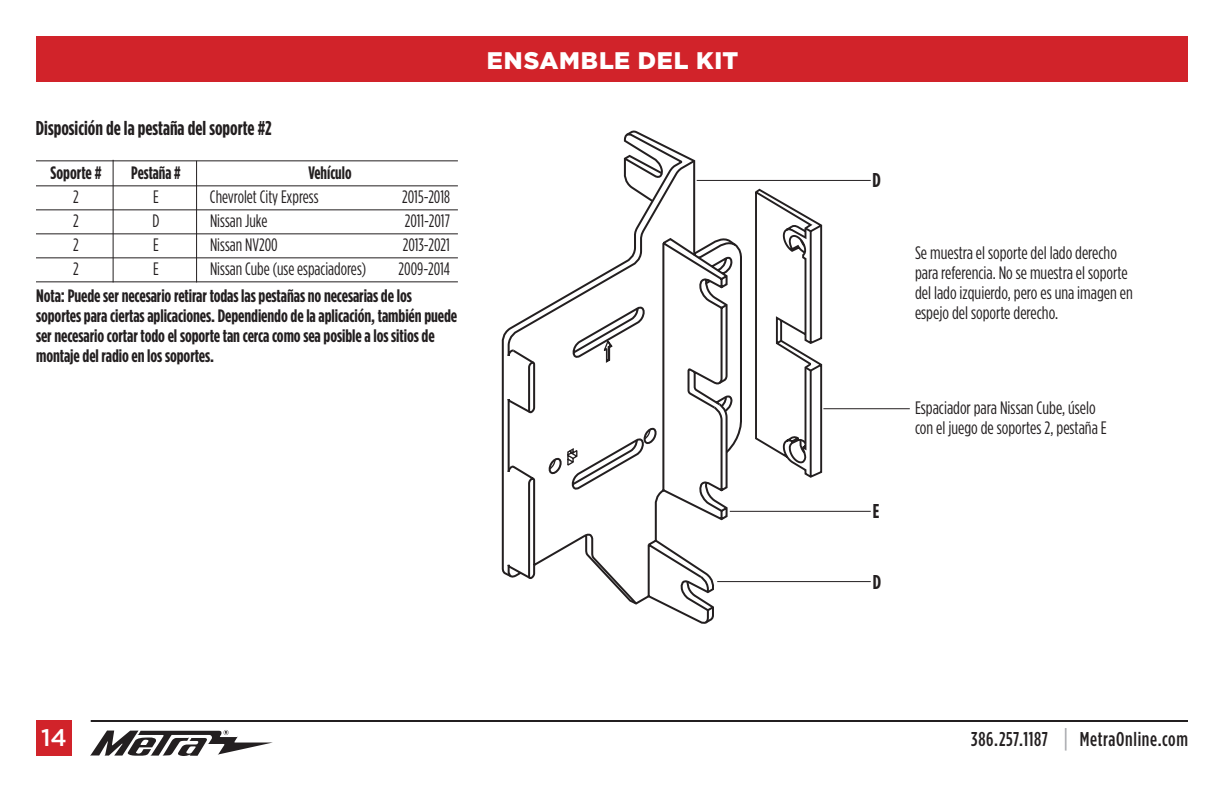
<style>
.page{position:relative;width:1224px;height:792px;background:#fff}
.page>*{position:absolute;margin:0;border:0;box-sizing:border-box;transform-origin:0 0}
.t1{font:900 24px "Gotham";letter-spacing:.03em;color:#fff}
.t2{font:500 24px "Gotham";color:#fff}
.t3{font:700 20px "Gotham Condensed";color:#231f20}
.t4{font:500 20px "Gotham Condensed";letter-spacing:.03em;color:#231f20}
.t5{font:700 18px/20px "Gotham Condensed";letter-spacing:-.005em;color:#231f20}
.t6{font:18px/20px "Gotham Condensed";color:#231f20}
.t7{font:18px "Gotham Condensed";color:#231f20;scale:.96 1}
.t8{font:700 18px "Gotham Condensed";letter-spacing:-.005em;color:#231f20;scale:.96 1}
.s1{font-size:26px;color:#a8a9ad}
</style>
<div class="page">
<div style="left:36px;top:36px;width:1152px;height:45px;background:#d1232a"></div>
<svg style="left:90px;top:730px;width:183px;height:26px"></svg>
<hr style="left:91px;top:720px;width:1097px;height:2px;background:#231f20">
<div style="left:36px;top:720px;width:36px;height:36px;background:#d1232a"></div>
<hr style="left:730px;top:511px;width:141px;height:1px;background:#231f20">
<hr style="left:823px;top:408px;width:87px;height:1px;background:#231f20">
<hr style="left:697px;top:180px;width:174px;height:1px;background:#231f20">
<hr style="left:717px;top:581px;width:154px;height:1px;background:#231f20">
<svg style="left:501px;top:132px;width:228px;height:492px"></svg>
<svg style="left:569px;top:240px;width:173px;height:251px"></svg>
<svg style="left:548px;top:447px;width:31px;height:29px"></svg>
<svg style="left:643px;top:427px;width:16px;height:18px"></svg>
<svg style="left:744px;top:179px;width:78px;height:299px"></svg>
<hr style="left:36px;top:160px;width:422px;height:1px;background:#231f20">
<hr style="left:36px;top:185px;width:422px;height:1px;background:#231f20">
<hr style="left:36px;top:209px;width:422px;height:1px;background:#231f20">
<hr style="left:36px;top:233px;width:422px;height:1px;background:#231f20">
<hr style="left:36px;top:257px;width:422px;height:1px;background:#231f20">
<hr style="left:36px;top:281px;width:422px;height:1px;background:#231f20">
<hr style="left:113px;top:160px;width:1px;height:122px;background:#231f20">
<hr style="left:196px;top:161px;width:1px;height:121px;background:#231f20">
<p class="t3" style="left:36px;top:117px;width:237px">Disposición de la pestaña del soporte #2</p>
<p class="t5" style="left:50px;top:163px;width:53px">Soporte #</p>
<p class="t8" style="left:131px;top:163px;width:53px">Pestaña #</p>
<p class="t8" style="left:308px;top:163px;width:46px">Vehículo</p>
<p class="t7" style="left:73px;top:187px;width:7px">2</p>
<p class="t7" style="left:153px;top:187px;width:7px">E</p>
<p class="t7" style="left:210px;top:187px;width:115px">Chevrolet City Express</p>
<p class="t7" style="left:402px;top:187px;width:51px">2015-2018</p>
<p class="t7" style="left:73px;top:211px;width:7px">2</p>
<p class="t7" style="left:153px;top:211px;width:9px">D</p>
<p class="t7" style="left:210px;top:211px;width:61px">Nissan Juke</p>
<p class="t7" style="left:405px;top:211px;width:49px">2011-2017</p>
<p class="t7" style="left:73px;top:235px;width:7px">2</p>
<p class="t7" style="left:153px;top:235px;width:7px">E</p>
<p class="t7" style="left:210px;top:235px;width:72px">Nissan NV200</p>
<p class="t7" style="left:403px;top:235px;width:51px">2013-2021</p>
<p class="t7" style="left:73px;top:259px;width:7px">2</p>
<p class="t7" style="left:153px;top:259px;width:7px">E</p>
<p class="t7" style="left:210px;top:259px;width:164px">Nissan Cube (use espaciadores)</p>
<p class="t7" style="left:399px;top:259px;width:55px">2009-2014</p>
<p class="t5" style="left:36px;top:286px;width:423px">Nota: Puede ser necesario retirar todas las pestañas no necesarias de los soportes para ciertas aplicaciones. Dependiendo de la aplicación, también puede ser necesario cortar todo el soporte tan cerca como sea posible a los sitios de montaje del radio en los soportes.</p>
<h1 class="t1" style="left:487px;top:46px;width:253px">ENSAMBLE DEL KIT</h1>
<p class="t3" style="left:872px;top:169px;width:10px">D</p>
<p class="t3" style="left:873px;top:500px;width:8px">E</p>
<p class="t3" style="left:873px;top:571px;width:10px">D</p>
<p class="t6" style="left:915px;top:242px;width:219px">Se muestra el soporte del lado derecho para referencia. No se muestra el soporte del lado izquierdo, pero es una imagen en espejo del soporte derecho.</p>
<p class="t6" style="left:915px;top:398px;width:193px">Espaciador para Nissan Cube, úselo con el juego de soportes 2, pestaña E</p>
<h1 class="t2" style="left:41px;top:724px;width:27px">14</h1>
<p class="t4" style="left:971px;top:728px;width:218px">386.257.1187 <span class="s1">|</span> MetraOnline.com</p>
</div>
